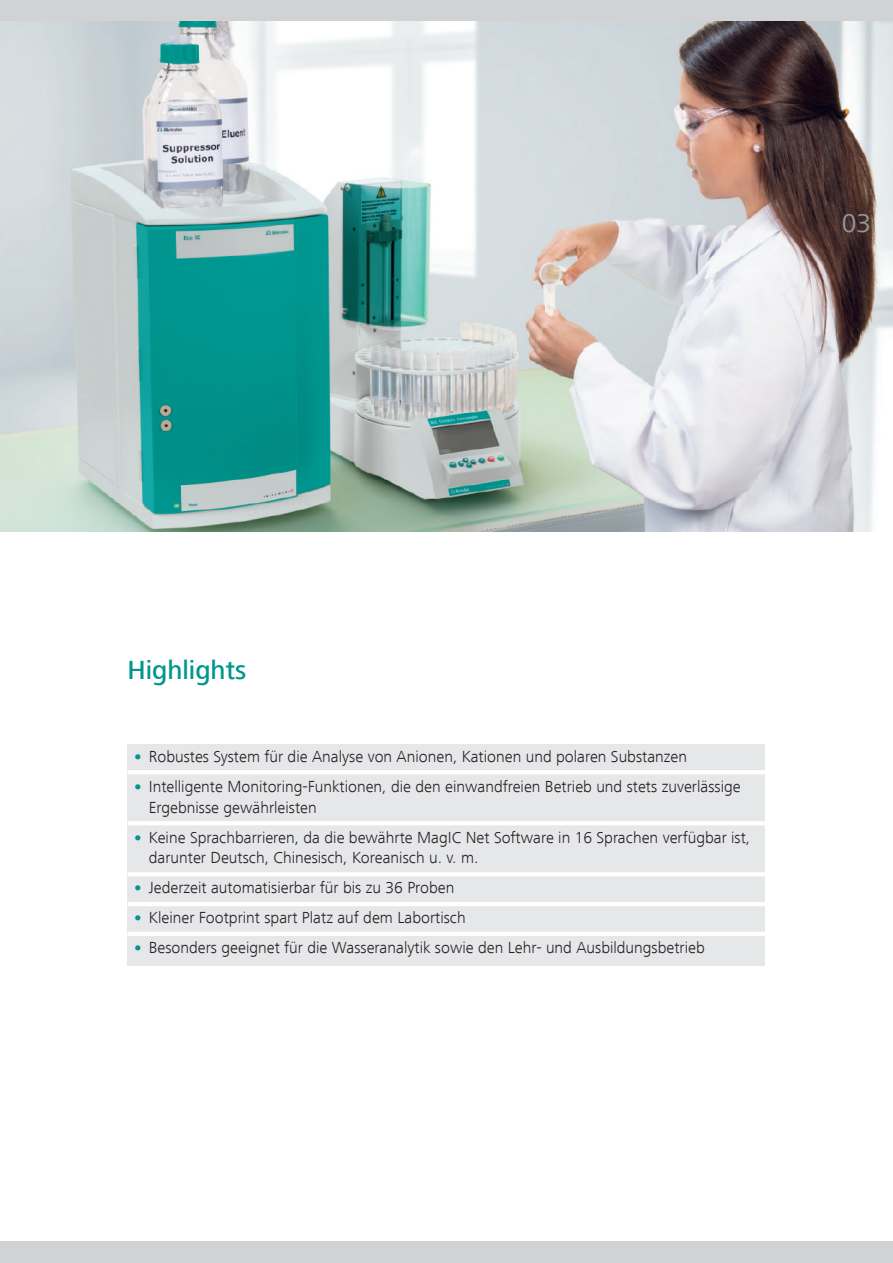
<style>
.page{position:relative;width:893px;height:1263px;background:#fff}
.page>*{position:absolute;margin:0;border:0;box-sizing:border-box;transform-origin:0 0}
.t1{font:500 27px "Frutiger Next LT";color:#00968f}
.t2{font:27px "Frutiger Next LT";color:#939598}
.t3{font:300 16.5px/20.2px "Frutiger Next LT";color:#231f20}
.s1{font-weight:800;color:#00968f}
</style>
<div class="page">
<div style="left:0;top:0;width:893px;height:21px;background:#d1d2d4"></div>
<div style="left:0;top:1242px;width:893px;height:21px;background:#d1d2d4"></div>
<img style="left:0;top:21px;width:893px;height:510px">
<div style="left:128px;top:744px;width:637px;height:221px;background:#e6e7e9"></div>
<hr style="left:128px;top:770px;width:637px;height:4px;background:#fff">
<hr style="left:128px;top:821px;width:637px;height:4px;background:#fff">
<hr style="left:128px;top:872px;width:637px;height:4px;background:#fff">
<hr style="left:128px;top:902px;width:637px;height:4px;background:#fff">
<hr style="left:128px;top:932px;width:637px;height:4px;background:#fff">
<h1 class="t2" style="left:842px;top:208px;width:31px">03</h1>
<h1 class="t1" style="left:128px;top:655px;width:120px">Highlights</h1>
<p class="t3" style="left:133px;top:747px;width:556px"><span class="s1">•</span> Robustes System für die Analyse von Anionen, Kationen und polaren Substanzen</p>
<p class="t3" style="left:149px;top:777px;width:593px;text-indent:-16px"><span class="s1">•</span> Intelligente Monitoring-Funktionen, die den einwandfreien Betrieb und stets zuverlässige<br>Ergebnisse gewährleisten</p>
<p class="t3" style="left:149px;top:827px;width:603px;text-indent:-16px"><span class="s1">•</span> Keine Sprachbarrieren, da die bewährte MagIC Net Software in 16 Sprachen verfügbar ist, darunter Deutsch, Chinesisch, Koreanisch u. v. m.</p>
<p class="t3" style="left:133px;top:877px;width:323px"><span class="s1">•</span> Jederzeit automatisierbar für bis zu 36 Proben</p>
<p class="t3" style="left:133px;top:907px;width:335px"><span class="s1">•</span> Kleiner Footprint spart Platz auf dem Labortisch</p>
<p class="t3" style="left:133px;top:937px;width:574px"><span class="s1">•</span> Besonders geeignet für die Wasseranalytik sowie den Lehr- und Ausbildungsbetrieb</p>
</div>
